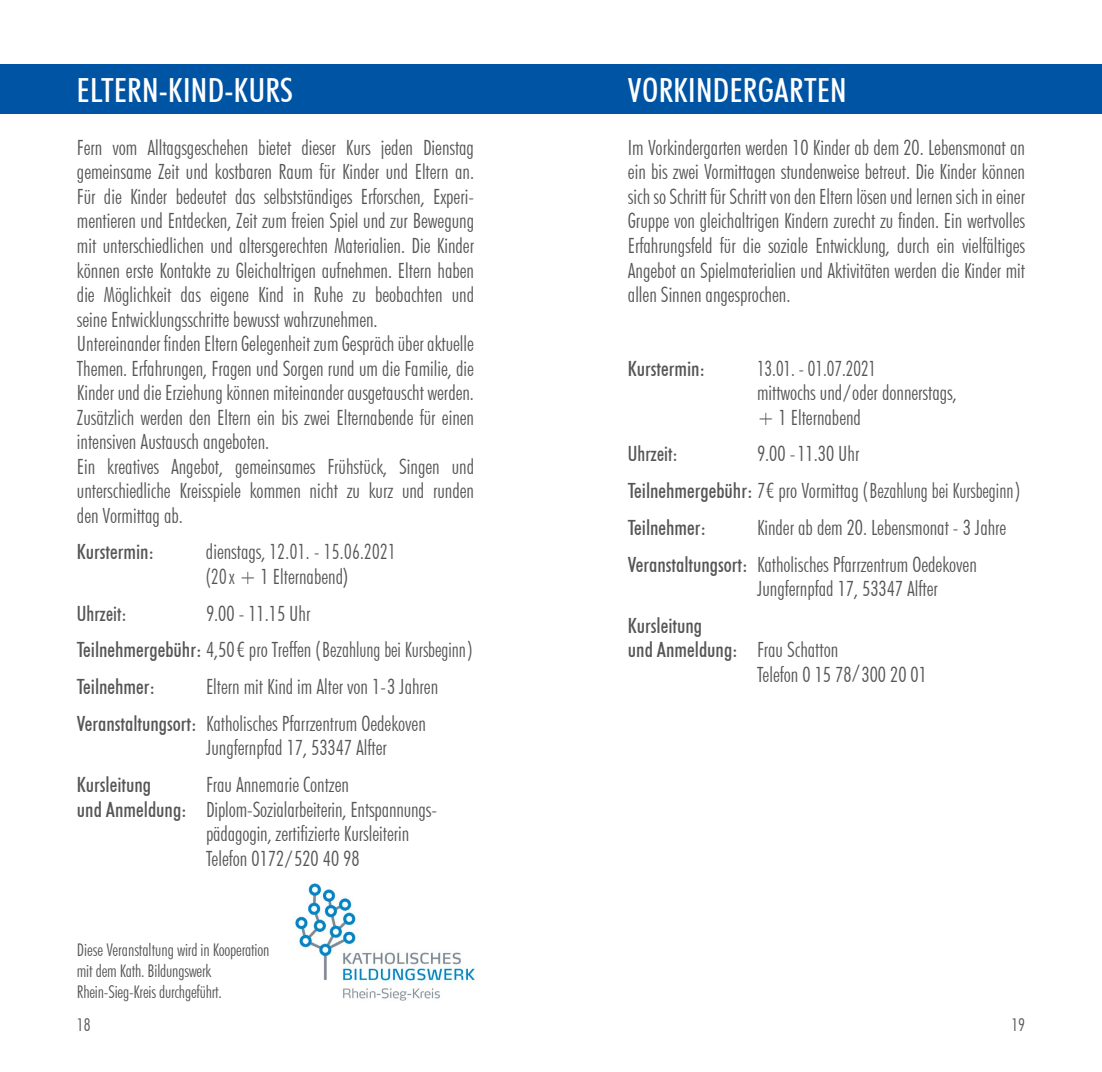
<style>
.page{position:relative;width:1102px;height:1072px;background:#fff}
.page>*{position:absolute;margin:0;border:0;box-sizing:border-box;transform-origin:0 0}
.t1{font:500 condensed 33.25px "Futura BT";letter-spacing:.01em;color:#fff}
.t2{font:300 condensed 21px/24.5px "Futura BT";color:#565655}
.t3{font:500 condensed 21px "Futura BT";color:#565655}
.t4{font:300 condensed 21px/24.5px "Futura BT";color:#565655;scale:.93 1}
.t5{font:500 condensed 21px "Futura BT";color:#565655;scale:.93 1}
.t6{font:300 condensed 17.5px/21px "Futura BT";letter-spacing:-.01em;color:#565655}
.s1{font-weight:500}
.s2{font-weight:300}
</style>
<div class="page">
<div style="left:0;top:64px;width:551px;height:50px;background:#0054a4"></div>
<img style="left:294px;top:882px;width:181px;height:118px">
<div style="left:551px;top:64px;width:550px;height:50px;background:#0054a4"></div>
<h1 class="t1" style="left:77px;top:70px;width:217px">ELTERN-KIND-KURS</h1>
<p class="t2" style="left:77px;top:135px;width:398px">Fern vom Alltagsgeschehen bietet dieser Kurs jeden Dienstag gemeinsame Zeit und kostbaren Raum für Kinder und Eltern an.<br>Für die Kinder bedeutet das selbstständiges Erforschen, Experi&shy;mentieren und Entdecken, Zeit zum freien Spiel und zur Bewegung mit unterschiedlichen und altersgerechten Materialien. Die Kinder können erste Kontakte zu Gleichaltrigen aufnehmen. Eltern haben die Möglichkeit das eigene Kind in Ruhe zu beobachten und seine Entwicklungsschritte bewusst wahrzunehmen.<br>Untereinander finden Eltern Gelegenheit zum Gespräch über aktuelle Themen. Erfahrungen, Fragen und Sorgen rund um die Familie, die Kinder und die Erziehung können miteinander ausgetauscht werden.<br>Zusätzlich werden den Eltern ein bis zwei Elternabende für einen intensiven Austausch angeboten.<br>Ein kreatives Angebot, gemeinsames Frühstück, Singen und unterschiedliche Kreisspiele kommen nicht zu kurz und runden den Vormittag ab.</p>
<p class="t3" style="left:77px;top:539px;width:79px">Kurstermin:</p>
<p class="t2" style="left:206px;top:539px;width:191px">dienstags, 12.01. - 15.06.2021 (20 x + 1 Elternabend)</p>
<p class="t5" style="left:77px;top:600px;width:55px">Uhrzeit:</p>
<p class="t2" style="left:77px;top:594px;width:397px;line-height:36.8px;text-indent:129px">9.00 - 11.15 Uhr<br><span class="s1">Teilnehmergebühr:</span> 4,50€ pro Treffen (Bezahlung bei Kursbeginn)<br><span class="s1">Teilnehmer:</span></p>
<p class="t2" style="left:77px;top:668px;width:363px;line-height:36.8px;text-indent:129px">Eltern mit Kind im Alter von 1-3 Jahren<br><span class="s1">Veranstaltungsort:</span> Katholisches Pfarrzentrum Oedekoven</p>
<p class="t2" style="left:206px;top:735px;width:182px">Jungfernpfad 17, 53347 Alfter</p>
<p class="t3" style="left:77px;top:772px;width:76px">Kursleitung</p>
<p class="t2" style="left:206px;top:772px;width:145px">Frau Annemarie Contzen</p>
<p class="t2" style="left:77px;top:796px;width:361px"><span class="s1">und Anmeldung:</span> Diplom-Sozialarbeiterin, Entspannungs-</p>
<p class="t2" style="left:206px;top:821px;width:205px">pädagogin, zertifizierte Kursleiterin</p>
<p class="t2" style="left:206px;top:845px;width:155px">Telefon 0172/520 40 98</p>
<p class="t6" style="left:77px;top:938px;width:194px">Diese Veranstaltung wird in Kooperation mit dem Kath. Bildungswerk<br>Rhein-Sieg-Kreis durchgeführt.</p>
<p class="t6" style="left:77px;top:1013px;width:15px">18</p>
<h1 class="t1" style="left:628px;top:70px;width:220px">VORKINDERGARTEN</h1>
<p class="t2" style="left:628px;top:135px;width:398px;text-align:justify">Im Vorkindergarten werden 10 Kinder ab dem 20. Lebensmonat an ein bis zwei Vormittagen stundenweise betreut. Die Kinder können sich so Schritt für Schritt von den Eltern lösen und lernen sich in einer Gruppe von gleichaltrigen Kindern zurecht zu finden. Ein wertvolles Erfahrungsfeld für die soziale Entwicklung, durch ein vielfältiges Angebot an Spielmaterialien und Aktivitäten werden die Kinder mit allen Sinnen angesprochen.</p>
<p class="t3" style="left:628px;top:355px;width:79px">Kurstermin:</p>
<p class="t4" style="left:756px;top:355px;width:216px">13.01. - 01.07.2021<br>mittwochs und/oder donnerstags, + 1 Elternabend</p>
<p class="t5" style="left:628px;top:441px;width:55px">Uhrzeit:</p>
<p class="t2" style="left:628px;top:435px;width:394px;line-height:36.8px;text-indent:129px">9.00 -11.30 Uhr<br><span class="s1">Teilnehmergebühr:</span> 7€ pro Vormittag (Bezahlung bei Kursbeginn)<br><span class="s1">Teilnehmer:</span></p>
<p class="t2" style="left:628px;top:509px;width:380px;line-height:36.8px;text-indent:129px">Kinder ab dem 20. Lebensmonat - 3 Jahre<br><span class="s1">Veranstaltungsort:</span> Katholisches Pfarrzentrum Oedekoven</p>
<p class="t2" style="left:757px;top:576px;width:182px">Jungfernpfad 17, 53347 Alfter</p>
<p class="t3" style="left:628px;top:612px;width:76px">Kursleitung</p>
<p class="t3" style="left:628px;top:637px;width:212px">und Anmeldung: <span class="s2">Frau Schatton</span></p>
<p class="t2" style="left:757px;top:662px;width:171px">Telefon 0 15 78/300 20 01</p>
<p class="t6" style="left:1011px;top:1013px;width:15px">19</p>
</div>
